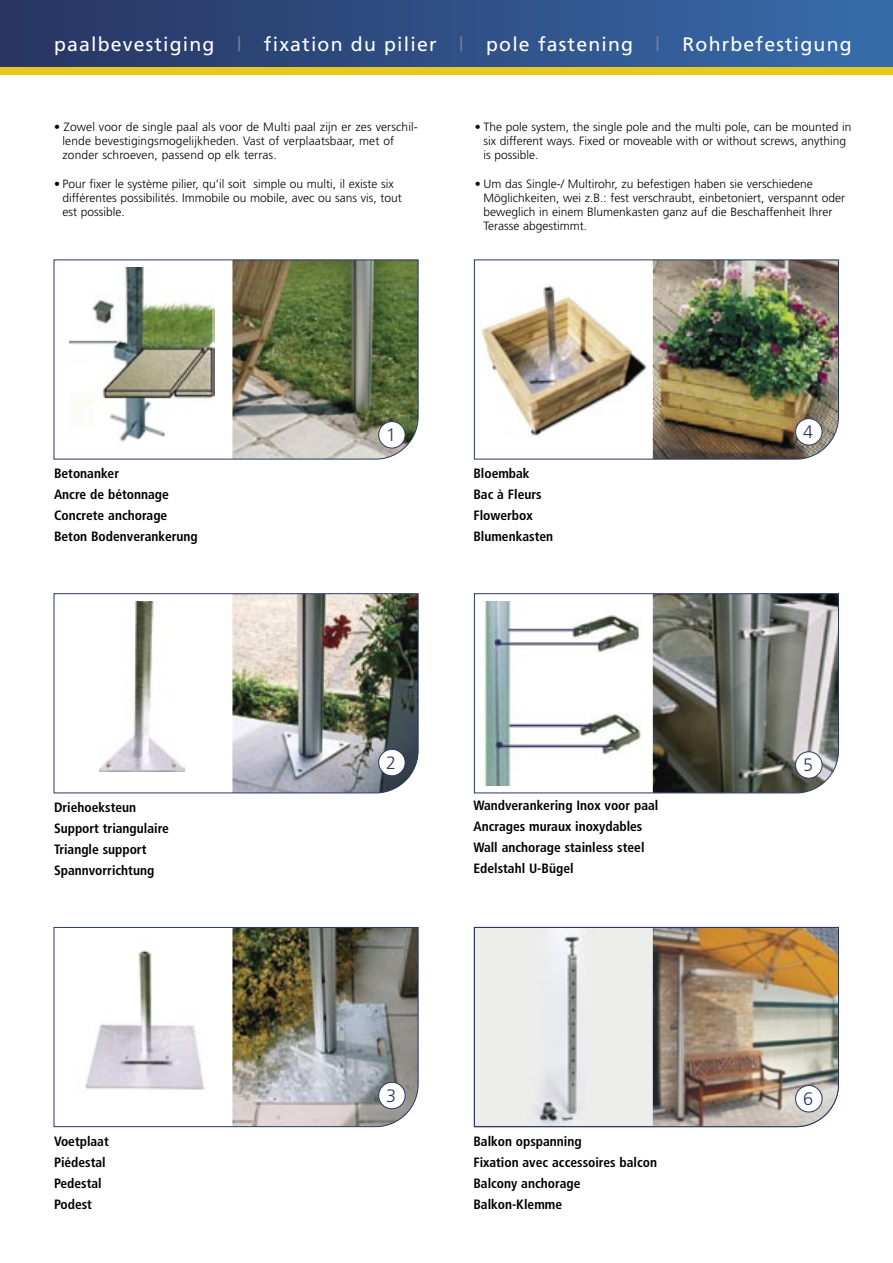
<style>
.page{position:relative;width:893px;height:1263px;background:#fff}
.page>*{position:absolute;margin:0;border:0;box-sizing:border-box;transform-origin:0 0}
.Normaal{font:19.5px "Frutiger";letter-spacing:.06em;color:#fff}
.Normaal-2{font:300 18px "Frutiger";color:#293664}
.Normaal-3{font:700 condensed 13.5px "Frutiger";color:#000}
.Normaal-4{font:300 12px/14.2px "Frutiger";color:#000}
.s1{color:#767a9e}
</style>
<div class="page">
<div style="left:0;top:0;width:893px;height:75px;background:#e9c91e"></div>
<div style="left:0;top:0;width:893px;height:67px;background:linear-gradient(to right,#283461,#376cab)"></div>
<img style="left:53px;top:259px;width:366px;height:201px">
<div style="left:61px;top:268px;width:166px;height:184px;background:#fff"></div>
<img style="left:69px;top:268px;width:146px;height:174px">
<img style="left:473px;top:259px;width:366px;height:201px">
<div style="left:481px;top:268px;width:166px;height:184px;background:#fff"></div>
<img style="left:481px;top:285px;width:166px;height:152px">
<img style="left:53px;top:926px;width:366px;height:201px">
<div style="left:61px;top:935px;width:166px;height:184px;background:#fff"></div>
<img style="left:85px;top:950px;width:120px;height:140px">
<div style="left:379px;top:422px;width:26px;height:26px;background:#fff;border-radius:50%"></div>
<div style="left:378px;top:421px;width:27px;height:27px;border:1px solid #293664;border-radius:50%"></div>
<img style="left:53px;top:593px;width:366px;height:201px">
<div style="left:61px;top:602px;width:166px;height:183px;background:#fff"></div>
<img style="left:99px;top:602px;width:86px;height:170px">
<div style="left:379px;top:749px;width:26px;height:27px;background:#fff;border-radius:50%"></div>
<div style="left:378px;top:749px;width:27px;height:27px;border:1px solid #293664;border-radius:50%"></div>
<div style="left:379px;top:1082px;width:26px;height:27px;background:#fff;border-radius:50%"></div>
<div style="left:378px;top:1082px;width:27px;height:27px;border:1px solid #293664;border-radius:50%"></div>
<div style="left:796px;top:419px;width:26px;height:26px;background:#fff;border-radius:50%"></div>
<div style="left:795px;top:418px;width:27px;height:27px;border:1px solid #293664;border-radius:50%"></div>
<svg style="left:473px;top:593px;width:366px;height:201px;background:#81837e"></svg>
<img style="left:481px;top:602px;width:166px;height:183px">
<div style="left:796px;top:752px;width:26px;height:26px;background:#fff;border-radius:50%"></div>
<div style="left:795px;top:751px;width:27px;height:27px;border:1px solid #293664;border-radius:50%"></div>
<img style="left:473px;top:926px;width:366px;height:201px">
<div style="left:796px;top:1085px;width:26px;height:27px;background:#fff;border-radius:50%"></div>
<div style="left:795px;top:1085px;width:27px;height:27px;border:1px solid #293664;border-radius:50%"></div>
<p class="Normaal" style="left:54px;top:32px;width:799px">paalbevestiging <span class="s1">|</span> fixation du pilier <span class="s1">|</span> pole fastening <span class="s1">|</span> Rohrbefestigung</p>
<p class="Normaal-4" style="left:63px;top:119px;width:357px;text-indent:-9px">• Zowel voor de single paal als voor de Multi paal zijn er zes verschil&shy;lende bevestigingsmogelijkheden. Vast of verplaatsbaar, met of zonder schroeven, passend op elk terras.</p>
<p class="Normaal-4" style="left:54px;top:176px;width:341px">• Pour fixer le système pilier, qu’il soit simple ou multi, il existe six</p>
<p class="Normaal-4" style="left:63px;top:191px;width:341px">différentes possibilités. Immobile ou mobile, avec ou sans vis, tout est possible.</p>
<p class="Normaal-4" style="left:483px;top:119px;width:370px;text-indent:-9px">• The pole system, the single pole and the multi pole, can be mounted in six different ways. Fixed or moveable with or without screws, anything is possible.</p>
<p class="Normaal-4" style="left:483px;top:176px;width:363px;text-indent:-9px">• Um das Single-/ Multirohr, zu befestigen haben sie verschiedene Möglichkeiten, wei z.B.: fest verschraubt, einbetoniert, verspannt oder beweglich in einem Blumenkasten ganz auf die Beschaffenheit Ihrer Terasse abgestimmt.</p>
<p class="Normaal-3" style="left:54px;top:465px;width:67px">Betonanker</p>
<p class="Normaal-3" style="left:54px;top:486px;width:116px">Ancre de bétonnage</p>
<p class="Normaal-3" style="left:54px;top:507px;width:115px">Concrete anchorage</p>
<p class="Normaal-3" style="left:54px;top:528px;width:145px">Beton Bodenverankerung</p>
<p class="Normaal-2" style="left:386px;top:425px;width:12px">1</p>
<p class="Normaal-3" style="left:473px;top:465px;width:58px">Bloembak</p>
<p class="Normaal-3" style="left:473px;top:486px;width:70px">Bac à Fleurs</p>
<p class="Normaal-3" style="left:473px;top:507px;width:61px">Flowerbox</p>
<p class="Normaal-3" style="left:473px;top:528px;width:81px">Blumenkasten</p>
<p class="Normaal-2" style="left:803px;top:422px;width:12px">4</p>
<p class="Normaal-3" style="left:54px;top:799px;width:84px">Driehoeksteun</p>
<p class="Normaal-3" style="left:54px;top:820px;width:117px">Support triangulaire</p>
<p class="Normaal-3" style="left:54px;top:841px;width:94px">Triangle support</p>
<p class="Normaal-3" style="left:54px;top:862px;width:102px">Spannvorrichtung</p>
<p class="Normaal-3" style="left:54px;top:1133px;width:56px">Voetplaat</p>
<p class="Normaal-3" style="left:54px;top:1154px;width:53px">Piédestal</p>
<p class="Normaal-3" style="left:54px;top:1175px;width:49px">Pedestal</p>
<p class="Normaal-3" style="left:54px;top:1196px;width:40px">Podest</p>
<p class="Normaal-2" style="left:386px;top:752px;width:12px">2</p>
<p class="Normaal-3" style="left:473px;top:797px;width:186px">Wandverankering Inox voor paal</p>
<p class="Normaal-3" style="left:473px;top:818px;width:170px">Ancrages muraux inoxydables</p>
<p class="Normaal-3" style="left:473px;top:839px;width:173px">Wall anchorage stainless steel</p>
<p class="Normaal-3" style="left:473px;top:860px;width:102px">Edelstahl U-Bügel</p>
<p class="Normaal-2" style="left:386px;top:1085px;width:12px">3</p>
<p class="Normaal-3" style="left:473px;top:1133px;width:110px">Balkon opspanning</p>
<p class="Normaal-3" style="left:473px;top:1154px;width:185px">Fixation avec accessoires balcon</p>
<p class="Normaal-3" style="left:473px;top:1175px;width:109px">Balcony anchorage</p>
<p class="Normaal-3" style="left:473px;top:1196px;width:90px">Balkon-Klemme</p>
<p class="Normaal-2" style="left:803px;top:755px;width:12px">5</p>
<p class="Normaal-2" style="left:803px;top:1089px;width:12px">6</p>
</div>
